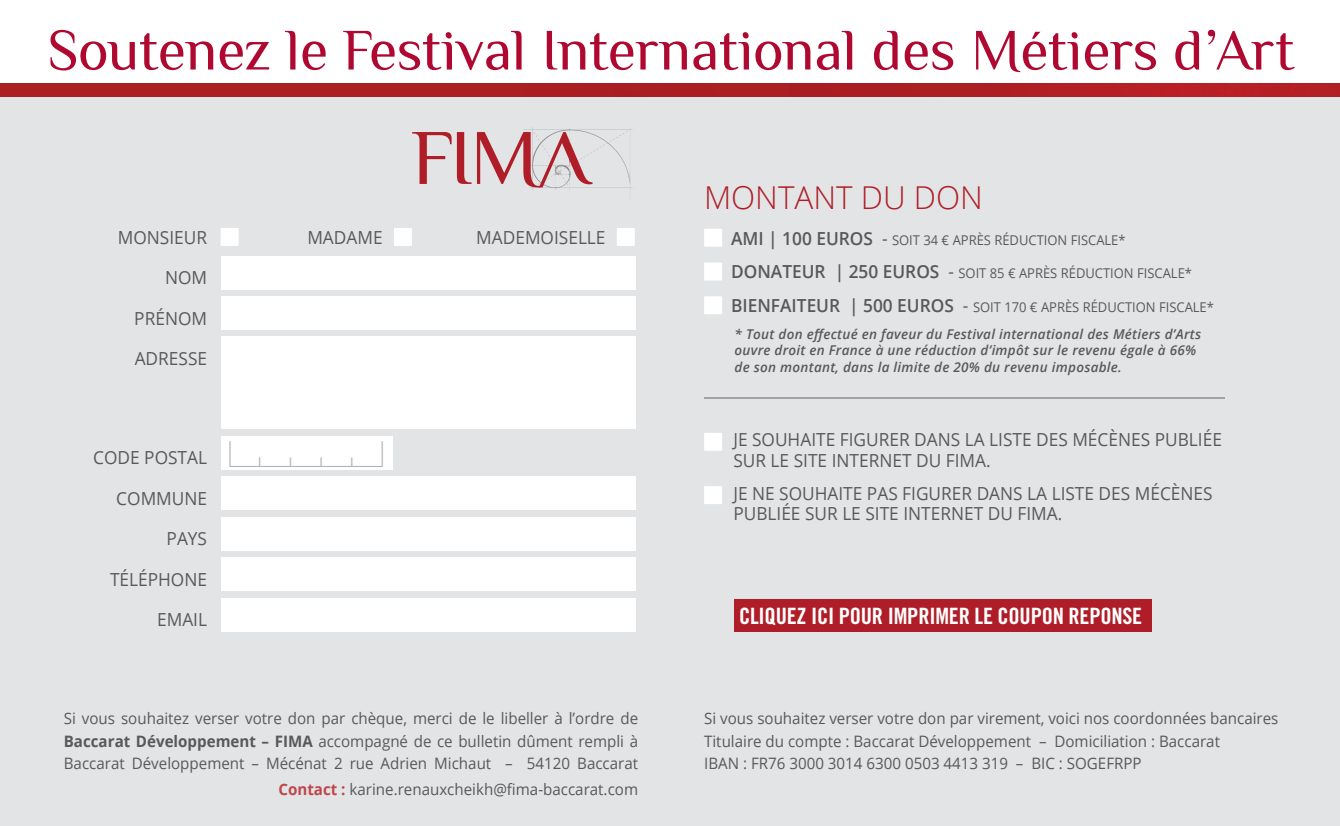
<style>
.page{position:relative;width:1340px;height:826px;background:#fff}
.page>*{position:absolute;margin:0;border:0;box-sizing:border-box;transform-origin:0 0}
.t1{font:58.5px "Philosopher";color:#b00931}
.t2{font:33.75px "Casesaremplir Roman";color:#b2b4b6;scale:1.2 1}
.t3{font:300 31.5px "Open Sans";color:#af1e28}
.t4{font:22.5px "Trade Gothic LT Std Bd Cn 20";letter-spacing:-.01em;color:#fff}
.t5{font:18px/20.2px "Open Sans";color:#58595b;scale:.96 1}
.t6{font:15.75px/22.5px "Open Sans";color:#58595b;text-align:justify;scale:.96 1}
.t7{font:italic 600 13.5px/16.2px "Open Sans";letter-spacing:.02em;color:#58595b}
.t8{font:13.5px "Open Sans";color:#58595b;scale:.96 1}
.s1{font-weight:700}
.s2{font-weight:700;color:#bf474b}
.s3{font-weight:600;font-size:18px}
.s4{font-size:18px}
</style>
<div class="page">
<img style="left:0;top:83px;width:1339px;height:15px">
<div style="left:0;top:98px;width:1339px;height:728px;background:#e3e4e5"></div>
<svg style="left:412px;top:132px;width:39px;height:52px"></svg>
<svg style="left:457px;top:132px;width:14px;height:52px"></svg>
<svg style="left:477px;top:127px;width:155px;height:63px"></svg>
<div style="left:704px;top:229px;width:18px;height:18px;background:#fff"></div>
<div style="left:704px;top:262px;width:18px;height:18px;background:#fff"></div>
<div style="left:704px;top:296px;width:18px;height:18px;background:#fff"></div>
<hr style="left:704px;top:397px;width:520px;height:1px;background:#a1a3a5">
<div style="left:704px;top:433px;width:18px;height:18px;background:#fff"></div>
<div style="left:704px;top:486px;width:18px;height:18px;background:#fff"></div>
<div style="left:734px;top:599px;width:417px;height:32px;background:#af1e28"></div>
<div style="left:221px;top:228px;width:18px;height:18px;background:#fff"></div>
<div style="left:394px;top:228px;width:18px;height:18px;background:#fff"></div>
<div style="left:617px;top:228px;width:18px;height:18px;background:#fff"></div>
<div style="left:221px;top:256px;width:414px;height:34px;background:#fff"></div>
<div style="left:221px;top:296px;width:414px;height:34px;background:#fff"></div>
<div style="left:221px;top:336px;width:414px;height:92px;background:#fff"></div>
<div style="left:221px;top:436px;width:171px;height:34px;background:#fff"></div>
<div style="left:221px;top:476px;width:414px;height:34px;background:#fff"></div>
<div style="left:221px;top:517px;width:414px;height:34px;background:#fff"></div>
<div style="left:221px;top:557px;width:414px;height:34px;background:#fff"></div>
<div style="left:221px;top:598px;width:414px;height:34px;background:#fff"></div>
<img style="left:553px;top:127px;width:77px;height:63px">
<h1 class="t1" style="left:48px;top:29px;width:1248px">Soutenez le Festival International des Métiers d’Art</h1>
<p class="t5" style="left:118px;top:226px;width:94px">MONSIEUR</p>
<p class="t5" style="left:307px;top:226px;width:80px">MADAME</p>
<p class="t5" style="left:476px;top:226px;width:136px">MADEMOISELLE</p>
<p class="t5" style="left:165px;top:267px;width:45px">NOM</p>
<p class="t5" style="left:134px;top:307px;width:77px">PRÉNOM</p>
<p class="t5" style="left:135px;top:348px;width:77px">ADRESSE</p>
<p class="t5" style="left:93px;top:447px;width:120px">CODE POSTAL</p>
<p class="t5" style="left:116px;top:487px;width:96px">COMMUNE</p>
<p class="t5" style="left:167px;top:528px;width:44px">PAYS</p>
<p class="t5" style="left:110px;top:568px;width:103px">TÉLÉPHONE</p>
<p class="t5" style="left:157px;top:609px;width:54px">EMAIL</p>
<h2 class="t2" style="left:229px;top:441px;width:129px">abbbc</h2>
<p class="t6" style="left:64px;top:706px;width:600px">Si vous souhaitez verser votre don par chèque, merci de le libeller à l’ordre de <span class="s1">Baccarat Développement – FIMA</span> accompagné de ce bulletin dûment rempli à Baccarat Développement – Mécénat 2 rue Adrien Michaut – 54120 Baccarat</p>
<p class="t6" style="left:278px;top:778px;width:376px"><span class="s2">Contact :</span> karine.renauxcheikh@fima-baccarat.com</p>
<h3 class="t3" style="left:704px;top:175px;width:280px">MONTANT DU DON</h3>
<p class="t8" style="left:731px;top:230px;width:412px"><span class="s3">AMI | 100 EUROS</span> <span class="s4">-</span> SOIT 34 € APRÈS RÉDUCTION FISCALE*</p>
<p class="t8" style="left:731px;top:264px;width:481px"><span class="s3">DONATEUR | 250 EUROS</span> <span class="s4">-</span> SOIT 85 € APRÈS RÉDUCTION FISCALE*</p>
<p class="t8" style="left:731px;top:297px;width:504px"><span class="s3">BIENFAITEUR | 500 EUROS</span> <span class="s4">-</span> SOIT 170 € APRÈS RÉDUCTION FISCALE*</p>
<p class="t7" style="left:734px;top:326px;width:468px">* Tout don effectué en faveur du Festival international des Métiers d’Arts ouvre droit en France à une réduction d’impôt sur le revenu égale à 66% de son montant, dans la limite de 20% du revenu imposable.</p>
<p class="t5" style="left:733px;top:429px;width:510px">JE SOUHAITE FIGURER DANS LA LISTE DES MÉCÈNES PUBLIÉE<br>SUR LE SITE INTERNET DU FIMA.</p>
<p class="t5" style="left:733px;top:482px;width:501px">JE NE SOUHAITE PAS FIGURER DANS LA LISTE DES MÉCÈNES<br>PUBLIÉE SUR LE SITE INTERNET DU FIMA.</p>
<h3 class="t4" style="left:739px;top:608px;width:404px">CLIQUEZ ICI POUR IMPRIMER LE COUPON REPONSE</h3>
<p class="t6" style="left:704px;top:706px;width:599px;text-align:left">Si vous souhaitez verser votre don par virement, voici nos coordonnées bancaires<br>Titulaire du compte : Baccarat Développement – Domiciliation : Baccarat<br>IBAN : FR76 3000 3014 6300 0503 4413 319 – BIC : SOGEFRPP</p>
</div>
